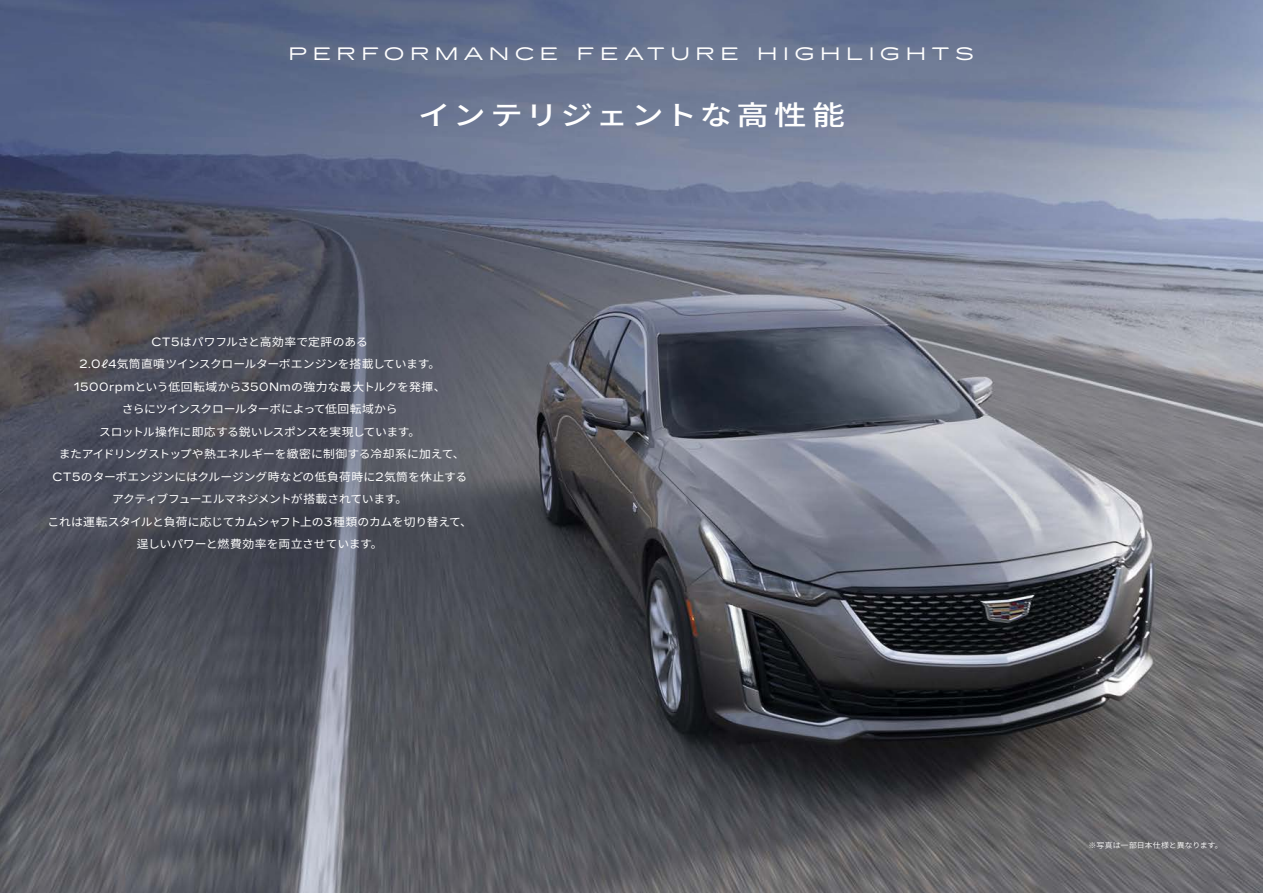
<style>
.page{position:relative;width:1263px;height:893px;background:#fff}
.page>*{position:absolute;margin:0;border:0;box-sizing:border-box;transform-origin:0 0}
.t1{font:500 27px "Source Han Sans";letter-spacing:.085em;color:#fff;scale:1.2 1}
.t2{font:expanded 18px "Cadillac Gothic";letter-spacing:.3em;color:#fff}
.t3{font:11.25px/22.5px "Source Han Sans";letter-spacing:-.015em;color:#fff;text-align:center;scale:1.05 1}
.t4{font:7.5px "Source Han Sans";letter-spacing:.005em;color:#fff;scale:1.05 1}
.s1{font-family:"Cadillac Gothic";font-size:12px}
</style>
<div class="page">
<img style="left:0;top:0;width:1263px;height:893px">
<h2 class="t2" style="left:288px;top:43px;width:687px">PERFORMANCE FEATURE HIGHLIGHTS</h2>
<h1 class="t1" style="left:418px;top:100px;width:357px">インテリジェントな高性能</h1>
<p class="t3" style="left:47px;top:331px;width:406px"><span class="s1">CT5</span>はパワフルさと高効率で定評のある<br><span class="s1">2.0ℓ4</span>気筒直噴ツインスクロールターボエンジンを搭載しています。<span class="s1">1500rpm</span>という低回転域から<span class="s1">350Nm</span>の強力な最大トルクを発揮、<br>さらにツインスクロールターボによって低回転域から<br>スロットル操作に即応する鋭いレスポンスを実現しています。<br>またアイドリングストップや熱エネルギーを緻密に制御する冷却系に加えて、<span class="s1">CT5</span>のターボエンジンにはクルージング時などの低負荷時に<span class="s1">2</span>気筒を休止するアクティブフューエルマネジメントが搭載されています。<br>これは運転スタイルと負荷に応じてカムシャフト上の<span class="s1">3</span>種類のカムを切り替えて、逞しいパワーと燃費効率を両立させています。</p>
<p class="t4" style="left:1088px;top:841px;width:129px">※写真は一部日本仕様と異なります。</p>
</div>
